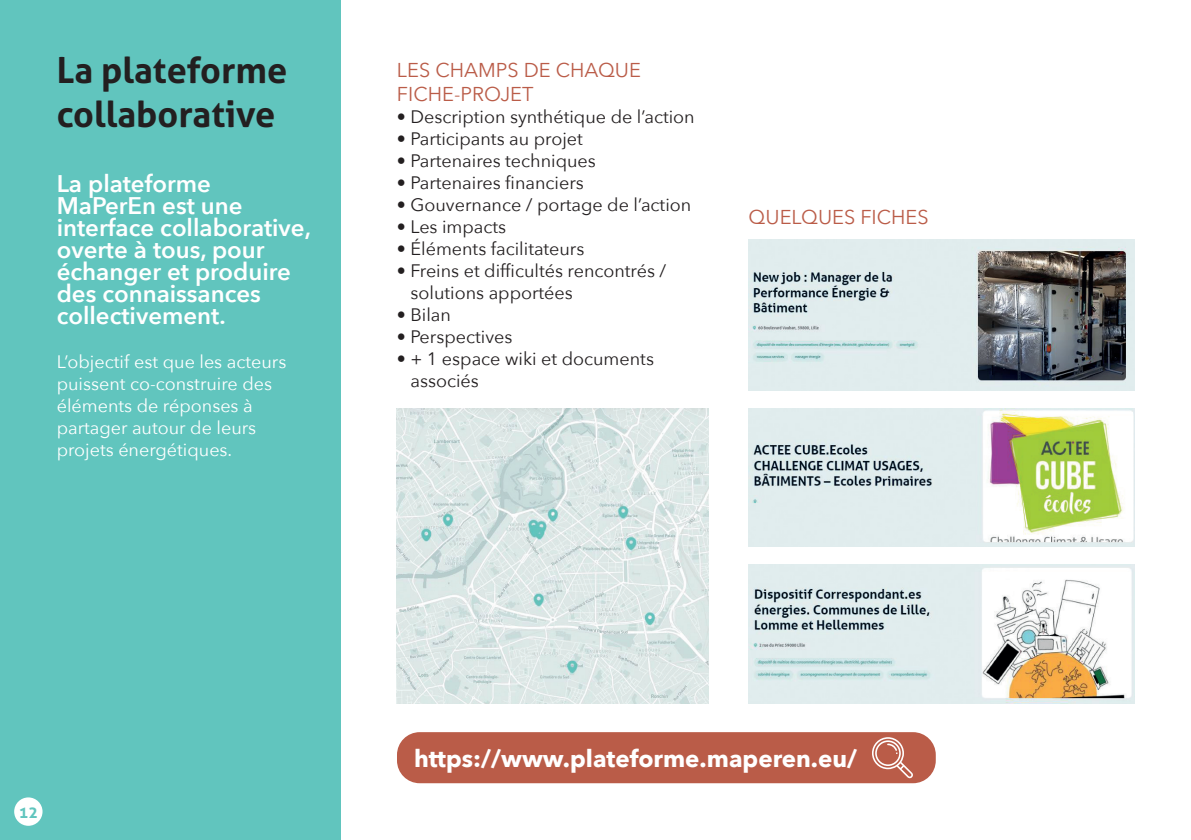
<style>
.page{position:relative;width:1191px;height:840px;background:#fff}
.page>*{position:absolute;margin:0;border:0;box-sizing:border-box;transform-origin:0 0}
.t1{font:700 36px/43.2px "Aller";color:#231f20}
.t2{font:600 24px/22px "Avenir Next";color:#fff}
.t3{font:700 24px "Avenir Next";color:#fff}
.t4{font:20px/24px "Avenir Next";color:#ba5c48}
.t5{font:18px/22px "Avenir Next";color:#231f20}
.t6{font:18px/22px "Avenir Next";color:#fff}
.t7{font:700 16px "Aller";color:#61c5be}
</style>
<div class="page">
<img style="left:397px;top:408px;width:312px;height:295px">
<div style="left:0;top:0;width:340px;height:839px;background:#61c5be"></div>
<img style="left:748px;top:408px;width:386px;height:138px">
<img style="left:748px;top:564px;width:386px;height:139px">
<img style="left:748px;top:240px;width:386px;height:150px">
<div style="left:397px;top:731px;width:538px;height:51px;background:#ba5c48;border-radius:23px"></div>
<svg style="left:872px;top:737px;width:41px;height:40px"></svg>
<div style="left:14px;top:797px;width:29px;height:28px;background:#fff;border-radius:50%"></div>
<h1 class="t1" style="left:57px;top:49px;width:232px">La plateforme collaborative</h1>
<h2 class="t2" style="left:57px;top:172px;width:256px">La plateforme<br>MaPerEn est une interface collaborative, overte à tous, pour échanger et produire des connaissances collectivement.</h2>
<p class="t6" style="left:57px;top:350px;width:231px">L’objectif est que les acteurs puissent co-construire des éléments de réponses à partager autour de leurs projets énergétiques.</p>
<p class="t4" style="left:397px;top:57px;width:245px">LES CHAMPS DE CHAQUE<br>FICHE-PROJET</p>
<p class="t5" style="left:397px;top:105px;width:299px">• Description synthétique de l’action</p>
<p class="t5" style="left:397px;top:127px;width:187px">• Participants au projet</p>
<p class="t5" style="left:397px;top:149px;width:200px">• Partenaires techniques</p>
<p class="t5" style="left:397px;top:171px;width:188px">• Partenaires financiers</p>
<p class="t5" style="left:397px;top:193px;width:296px">• Gouvernance / portage de l’action</p>
<p class="t5" style="left:397px;top:215px;width:111px">• Les impacts</p>
<p class="t5" style="left:397px;top:237px;width:189px">• Éléments facilitateurs</p>
<p class="t5" style="left:410px;top:259px;width:257px;text-indent:-14px">• Freins et difficultés rencontrés / solutions apportées</p>
<p class="t5" style="left:397px;top:303px;width:56px">• Bilan</p>
<p class="t5" style="left:397px;top:325px;width:117px">• Perspectives</p>
<p class="t5" style="left:410px;top:347px;width:245px;text-indent:-14px">• + 1 espace wiki et documents associés</p>
<p class="t4" style="left:748px;top:204px;width:181px">QUELQUES FICHES</p>
<p class="t7" style="left:19px;top:801px;width:21px">12</p>
<h2 class="t3" style="left:414px;top:737px;width:444px">https://www.plateforme.maperen.eu/</h2>
</div>
